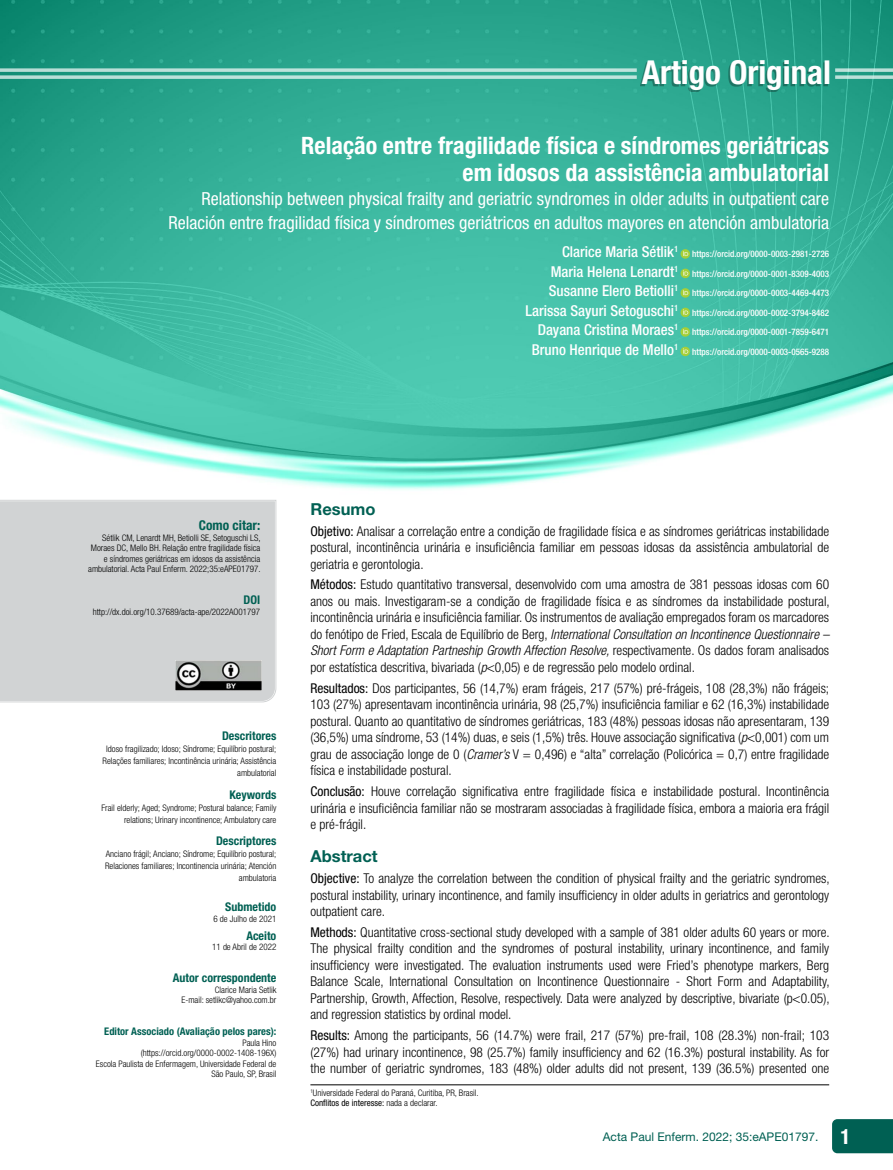
<style>
.page{position:relative;width:893px;height:1170px;background:#fff}
.page>*{position:absolute;margin:0;border:0;box-sizing:border-box;transform-origin:0 0}
.t1{font:700 condensed 33px "Helvetica Neue LT Std";color:#fff}
.t2{font:700 condensed 24px/27px "Helvetica Neue LT Std";color:#fff;text-align:right}
.t3{font:condensed 18px/24px "Helvetica Neue LT Std";color:#fff;text-align:right}
.t4{font:700 16.5px "Helvetica Neue LT Std";color:#006053}
.t5{font:500 condensed 15px "Helvetica Neue LT Std";color:#fff}
.t6{font:300 condensed 13.5px/16.5px "Helvetica Neue LT Std";color:#000;text-align:justify}
.t7{font:700 condensed 13.5px "Helvetica Neue LT Std";color:#006053}
.t8{font:700 condensed 12px "Helvetica Neue LT Std";color:#006053}
.t9{font:12px "Helvetica Neue LT Std";color:#006053}
.t10{font:700 condensed 10.5px "Helvetica Neue LT Std";color:#006053}
.t11{font:300 condensed 9px/10.5px "Helvetica Neue LT Std";color:#000;text-align:right}
.t12{font:500 condensed 9px "Helvetica Neue LT Std";color:#fff}
.s1{font-weight:400}
.s2{font-style:italic}
.s3{font-weight:700;font-stretch:condensed;font-size:21px;color:#fff}
</style>
<div class="page">
<div style="left:832px;top:1119px;width:61px;height:34px;background:#006053"></div>
<img style="left:0;top:0;width:893px;height:490px">
<svg style="left:835px;top:75px;width:58px;height:4px"></svg>
<svg style="left:835px;top:68px;width:58px;height:4px"></svg>
<svg style="left:0;top:500px;width:277px;height:203px;background:#e1e3e3"></svg>
<div style="left:0;top:501px;width:275px;height:199px;background:#d1d3d4"></div>
<img style="left:175px;top:660px;width:86px;height:30px">
<svg style="left:680px;top:249px;width:10px;height:10px"></svg>
<svg style="left:683px;top:251px;width:5px;height:5px"></svg>
<svg style="left:680px;top:269px;width:10px;height:9px"></svg>
<svg style="left:683px;top:270px;width:5px;height:5px"></svg>
<svg style="left:680px;top:288px;width:10px;height:10px"></svg>
<svg style="left:683px;top:290px;width:5px;height:5px"></svg>
<svg style="left:680px;top:308px;width:10px;height:9px"></svg>
<svg style="left:683px;top:309px;width:5px;height:5px"></svg>
<svg style="left:680px;top:327px;width:10px;height:10px"></svg>
<svg style="left:683px;top:329px;width:5px;height:5px"></svg>
<svg style="left:680px;top:347px;width:10px;height:9px"></svg>
<svg style="left:683px;top:348px;width:5px;height:5px"></svg>
<hr style="left:310px;top:1084px;width:519px;height:1px;background:#000">
<div style="left:640px;top:62px;width:187px;height:30px;background:#000;opacity:.3"></div>
<svg style="left:0;top:75px;width:637px;height:4px;background:#aadad1"></svg>
<svg style="left:0;top:68px;width:637px;height:4px;background:#aadad1"></svg>
<h1 class="t1" style="left:642px;top:52px;width:191px">Artigo Original</h1>
<h2 class="t2" style="left:301px;top:132px;width:529px">Relação entre fragilidade física e síndromes geriátricas em idosos da assistência ambulatorial</h2>
<h3 class="t3" style="left:169px;top:187px;width:662px">Relationship between physical frailty and geriatric syndromes in older adults in outpatient care<br>Relación entre fragilidad física y síndromes geriátricos en adultos mayores en atención ambulatoria</h3>
<p class="t5" style="left:562px;top:243px;width:118px">Clarice Maria Sétlik<sup>1</sup></p>
<p class="t12" style="left:692px;top:248px;width:138px">https://orcid.org/0000-0003-2981-2726</p>
<p class="t5" style="left:551px;top:262px;width:129px">Maria Helena Lenardt<sup>1</sup></p>
<p class="t12" style="left:692px;top:268px;width:138px">https://orcid.org/0000-0001-8309-4003</p>
<p class="t5" style="left:549px;top:282px;width:131px">Susanne Elero Betiolli<sup>1</sup></p>
<p class="t12" style="left:692px;top:287px;width:138px">https://orcid.org/0000-0003-4469-4473</p>
<p class="t5" style="left:525px;top:301px;width:154px">Larissa Sayuri Setoguschi<sup>1</sup></p>
<p class="t12" style="left:692px;top:307px;width:138px">https://orcid.org/0000-0002-3794-8482</p>
<p class="t5" style="left:538px;top:321px;width:142px">Dayana Cristina Moraes<sup>1</sup></p>
<p class="t12" style="left:692px;top:326px;width:138px">https://orcid.org/0000-0001-7859-6471</p>
<p class="t5" style="left:532px;top:340px;width:148px">Bruno Henrique de Mello<sup>1</sup></p>
<p class="t12" style="left:692px;top:346px;width:138px">https://orcid.org/0000-0003-0565-9288</p>
<p class="t7" style="left:199px;top:517px;width:63px">Como citar:</p>
<p class="t11" style="left:88px;top:532px;width:174px">Sétlik CM, Lenardt MH, Betiolli SE, Setoguschi LS, Moraes DC, Mello BH. Relação entre fragilidade física e síndromes geriátricas em idosos da assistência ambulatorial. Acta Paul Enferm. 2022;35:eAPE01797.</p>
<p class="t8" style="left:244px;top:593px;width:18px">DOI</p>
<p class="t11" style="left:93px;top:606px;width:169px">http://dx.doi.org/10.37689/acta-ape/2022AO01797</p>
<p class="t8" style="left:222px;top:728px;width:56px">Descritores</p>
<p class="t11" style="left:103px;top:743px;width:175px;line-height:12px">Idoso fragilizado; Idoso; Síndrome; Equilíbrio postural;<br>Relações familiares; Incontinência urinária; Assistência ambulatorial</p>
<p class="t8" style="left:230px;top:787px;width:48px">Keywords</p>
<p class="t11" style="left:101px;top:801px;width:176px;line-height:12px">Frail elderly; Aged; Syndrome; Postural balance; Family relations; Urinary incontinence; Ambulatory care</p>
<p class="t8" style="left:216px;top:833px;width:62px">Descriptores</p>
<p class="t11" style="left:105px;top:847px;width:173px;line-height:12px">Anciano frágil; Anciano; Síndrome; Equilíbrio postural;<br>Relaciones familiares; Incontinencia urinária; Atención ambulatoria</p>
<p class="t8" style="left:225px;top:899px;width:53px">Submetido</p>
<p class="t11" style="left:213px;top:913px;width:65px">6 de Julho de 2021</p>
<p class="t8" style="left:246px;top:928px;width:31px">Aceito</p>
<p class="t11" style="left:212px;top:941px;width:66px">11 de Abril de 2022</p>
<p class="t8" style="left:173px;top:970px;width:105px">Autor correspondente</p>
<p class="t11" style="left:181px;top:984px;width:96px">Clarice Maria Setlik<br>E-mail: setlikc@yahoo.com.br</p>
<p class="t10" style="left:104px;top:1025px;width:174px">Editor Associado (Avaliação pelos pares):</p>
<p class="t11" style="left:96px;top:1037px;width:182px">Paula Hino<br>(https://orcid.org/0000-0002-1408-196X)<br>Escola Paulista de Enfermagem, Universidade Federal de São Paulo, SP, Brasil</p>
<p class="t4" style="left:310px;top:498px;width:67px">Resumo</p>
<p class="t6" style="left:310px;top:522px;width:520px"><span class="s1">Objetivo:</span> Analisar a correlação entre a condição de fragilidade física e as síndromes geriátricas instabilidade postural, incontinência urinária e insuficiência familiar em pessoas idosas da assistência ambulatorial de geriatria e gerontologia.</p>
<p class="t6" style="left:310px;top:576px;width:521px"><span class="s1">Métodos:</span> Estudo quantitativo transversal, desenvolvido com uma amostra de 381 pessoas idosas com 60 anos ou mais. Investigaram-se a condição de fragilidade física e as síndromes da instabilidade postural, incontinência urinária e insuficiência familiar. Os instrumentos de avaliação empregados foram os marcadores do fenótipo de Fried, Escala de Equilíbrio de Berg, <span class="s2">International Consultation on Incontinence Questionnaire – Short Form e Adaptation Partneship Growth Affection Resolve,</span> respectivamente. Os dados foram analisados por estatística descritiva, bivariada (<span class="s2">p</span>&lt;0,05) e de regressão pelo modelo ordinal.</p>
<p class="t6" style="left:310px;top:679px;width:520px"><span class="s1">Resultados:</span> Dos participantes, 56 (14,7%) eram frágeis, 217 (57%) pré-frágeis, 108 (28,3%) não frágeis; 103 (27%) apresentavam incontinência urinária, 98 (25,7%) insuficiência familiar e 62 (16,3%) instabilidade postural. Quanto ao quantitativo de síndromes geriátricas, 183 (48%) pessoas idosas não apresentaram, 139 (36,5%) uma síndrome, 53 (14%) duas, e seis (1,5%) três. Houve associação significativa (<span class="s2">p</span>&lt;0,001) com um grau de associação longe de 0 (<span class="s2">Cramer’s</span> V = 0,496) e “alta” correlação (Policórica = 0,7) entre fragilidade física e instabilidade postural.</p>
<p class="t6" style="left:310px;top:782px;width:520px"><span class="s1">Conclusão:</span> Houve correlação significativa entre fragilidade física e instabilidade postural. Incontinência urinária e insuficiência familiar não se mostraram associadas à fragilidade física, embora a maioria era frágil e pré-frágil.</p>
<p class="t4" style="left:310px;top:846px;width:69px">Abstract</p>
<p class="t6" style="left:310px;top:869px;width:521px"><span class="s1">Objective:</span> To analyze the correlation between the condition of physical frailty and the geriatric syndromes, postural instability, urinary incontinence, and family insufficiency in older adults in geriatrics and gerontology outpatient care.</p>
<p class="t6" style="left:310px;top:923px;width:521px"><span class="s1">Methods:</span> Quantitative cross-sectional study developed with a sample of 381 older adults 60 years or more.<br>The physical frailty condition and the syndromes of postural instability, urinary incontinence, and family insufficiency were investigated. The evaluation instruments used were Fried’s phenotype markers, Berg Balance Scale, International Consultation on Incontinence Questionnaire - Short Form and Adaptability, Partnership, Growth, Affection, Resolve, respectively. Data were analyzed by descriptive, bivariate (p&lt;0.05), and regression statistics by ordinal model.</p>
<p class="t6" style="left:310px;top:1026px;width:520px"><span class="s1">Results:</span> Among the participants, 56 (14.7%) were frail, 217 (57%) pre-frail, 108 (28.3%) non-frail; 103 (27%) had urinary incontinence, 98 (25.7%) family insufficiency and 62 (16.3%) postural instability. As for the number of geriatric syndromes, 183 (48%) older adults did not present, 139 (36.5%) presented one</p>
<p class="t11" style="left:310px;top:1086px;width:170px;text-align:left"><sup>1</sup>Universidade Federal do Paraná, Curitiba, PR, Brasil.<br><span class="s1">Conflitos de interesse:</span> nada a declarar.</p>
<p class="t9" style="left:603px;top:1129px;width:249px">Acta Paul Enferm. 2022; 35:eAPE01797. <span class="s3">1</span></p>
</div>
